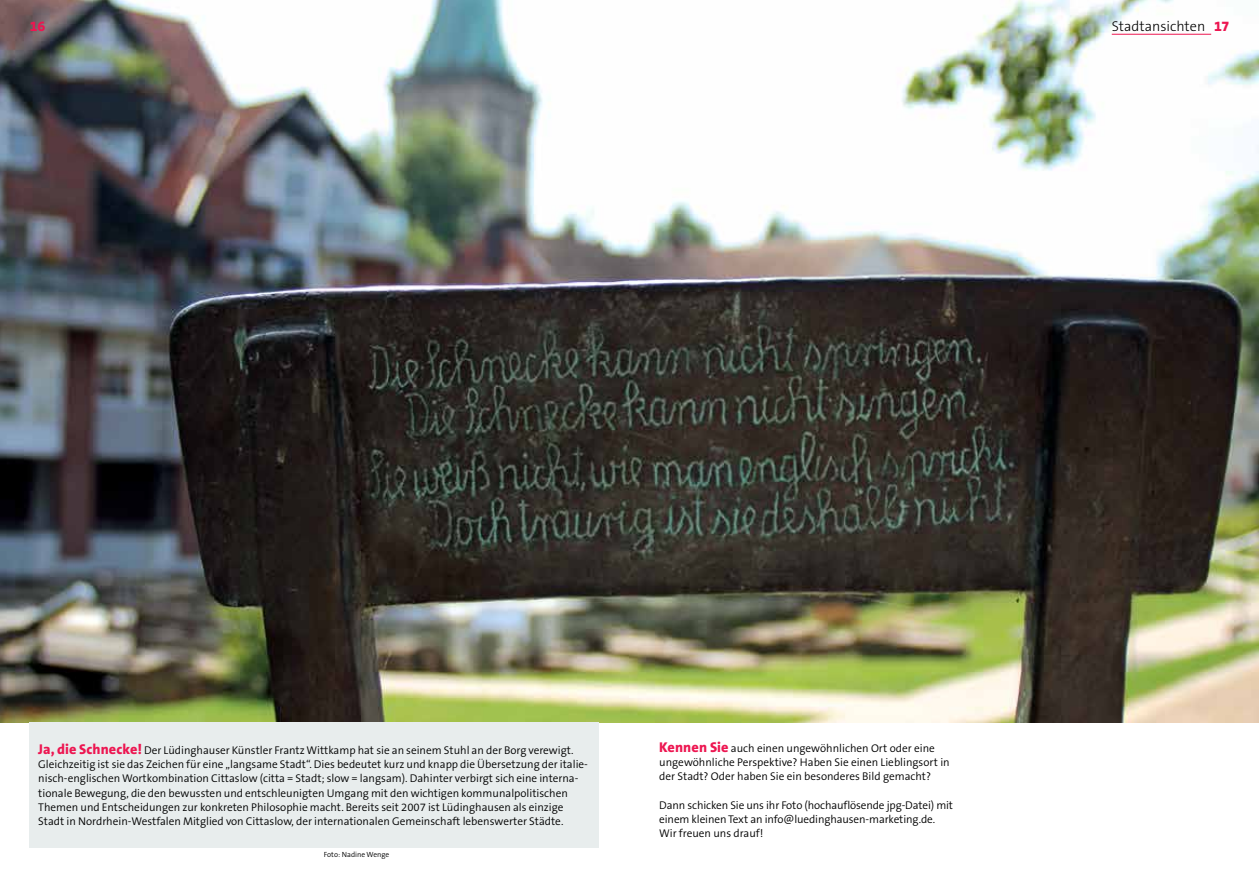
<style>
.page{position:relative;width:1259px;height:893px;background:#fff}
.page>*{position:absolute;margin:0;border:0;box-sizing:border-box;transform-origin:0 0}
.t1{font:300 14.25px "The Sans B3";color:#000}
.t2{font:800 14.25px "The Sans B8";color:#ed1651}
.t3{font:300 11.25px/14.2px "The Sans B4";color:#000}
.t4{font:300 7.5px "The Sans B4";color:#000}
.s1{font-family:"The Sans B8";font-weight:800;color:#ed1651}
.s2{font-family:"The Sans B8";font-weight:800;font-size:14.25px;color:#ed1651}
</style>
<div class="page">
<img style="left:0;top:0;width:1259px;height:722px">
<hr style="left:1111px;top:34px;width:100px;height:1px;background:#ed1651">
<div style="left:30px;top:722px;width:569px;height:126px;background:#e8eded"></div>
<p class="t2" style="left:30px;top:19px;width:17px">16</p>
<p class="t1" style="left:1111px;top:19px;width:119px">Stadtansichten <span class="s1">17</span></p>
<p class="t3" style="left:38px;top:743px;width:551px"><span class="s2">Ja, die Schnecke!</span> Der Lüdinghauser Künstler Frantz Wittkamp hat sie an seinem Stuhl an der Borg verewigt.<br>Gleichzeitig ist sie das Zeichen für eine „langsame Stadt“. Dies bedeutet kurz und knapp die Übersetzung der italie&shy;nisch-englischen Wortkombination Cittaslow (citta = Stadt; slow = langsam). Dahinter verbirgt sich eine interna&shy;tionale Bewegung, die den bewussten und entschleunigten Umgang mit den wichtigen kommunalpolitischen Themen und Entscheidungen zur konkreten Philosophie macht. Bereits seit 2007 ist Lüdinghausen als einzige Stadt in Nordrhein-Westfalen Mitglied von Cittaslow, der internationalen Gemeinschaft lebenswerter Städte.</p>
<p class="t4" style="left:324px;top:851px;width:67px">Foto: Nadine Wenge</p>
<p class="t3" style="left:659px;top:741px;width:292px"><span class="s2">Kennen Sie</span> auch einen ungewöhnlichen Ort oder eine ungewöhnliche Perspektive? Haben Sie einen Lieblingsort in der Stadt? Oder haben Sie ein besonderes Bild gemacht?</p>
<p class="t3" style="left:659px;top:798px;width:295px">Dann schicken Sie uns ihr Foto (hochauflösende jpg-Datei) mit einem kleinen Text an info@luedinghausen-marketing.de.<br>Wir freuen uns drauf!</p>
</div>
